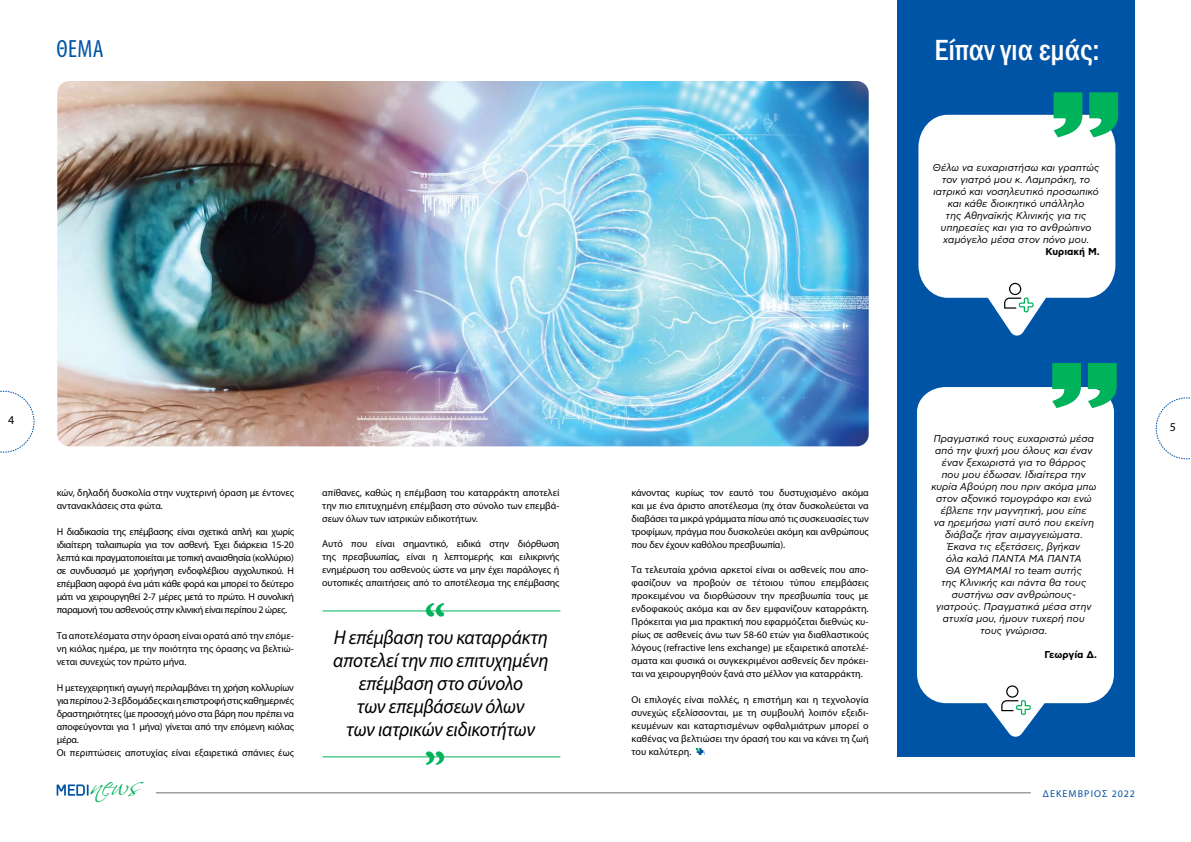
<style>
.page{position:relative;width:1191px;height:842px;background:#fff}
.page>*{position:absolute;margin:0;border:0;box-sizing:border-box;transform-origin:0 0}
.t1{font:900 46px "Minion OS Greek";color:#00b259}
.t2{font:31.8px "Scriptina Pro";color:#00b259}
.t3{font:500 condensed 30px "Franklin Gothic";color:#fff}
.t4{font:condensed 25px "Myriad Pro";color:#0054a6}
.t5{font:italic 20px/23px "Myriad Pro";letter-spacing:-.01em;color:#000;text-align:center;scale:.95 1}
.t6{font:12px "Myriad Pro";color:#000}
.t7{font:10px/13px "Myriad Pro";letter-spacing:-.01em;color:#000;text-align:justify}
.t8{font:italic 10px/12px "CF Asty Pro";color:#000;text-align:center}
.t9{font:700 10px "CF Asty Pro";color:#000}
.t10{font:10px "Myriad Pro";letter-spacing:.11em;color:#0054a6}
</style>
<div class="page">
<svg style="left:57px;top:784px;width:32px;height:12px"></svg>
<hr style="left:156px;top:792px;width:874px;height:1px;background:#6d6e71">
<svg style="left:0;top:391px;width:35px;height:62px"></svg>
<svg style="left:1155px;top:397px;width:35px;height:62px"></svg>
<div style="left:897px;top:0;width:237px;height:757px;background:#0054a6"></div>
<svg style="left:918px;top:115px;width:197px;height:221px;fill:#fff"></svg>
<svg style="left:1053px;top:92px;width:65px;height:45px;background:#33b981"></svg>
<svg style="left:1004px;top:283px;width:29px;height:29px"></svg>
<svg style="left:917px;top:363px;width:199px;height:374px;background:#d4e5ed"></svg>
<hr style="left:323px;top:610px;width:237px;height:1px;background:#00b259">
<hr style="left:323px;top:756px;width:237px;height:1px;background:#00b259">
<img style="left:57px;top:81px;width:811px;height:365px">
<svg style="left:696px;top:748px;width:7px;height:7px"></svg>
<h3 class="t4" style="left:56px;top:34px;width:49px">ΘΕΜΑ</h3>
<h3 class="t3" style="left:934px;top:30px;width:166px">Είπαν για εμάς:</h3>
<p class="t8" style="left:933px;top:162px;width:168px">Θέλω να ευχαριστήσω και γραπτώς τον γιατρό μου κ. Λαμπράκη, το ιατρικό και νοσηλευτικό προσωπικό και κάθε διοικητικό υπάλληλο<br>της Αθηναϊκής Κλινικής για τις υπηρεσίες και για το ανθρώπινο χαμόγελο μέσα στον πόνο μου.</p>
<p class="t9" style="left:1045px;top:246px;width:56px">Κυριακή Μ.</p>
<p class="t6" style="left:8px;top:413px;width:8px">4</p>
<p class="t7" style="left:57px;top:486px;width:239px">κών, δηλαδή δυσκολία στην νυχτερινή όραση με έντονες αντανακλάσεις στα φώτα.</p>
<p class="t7" style="left:57px;top:525px;width:239px">Η διαδικασία της επέμβασης είναι σχετικά απλή και χωρίς ιδιαίτερη ταλαιπωρία για τον ασθενή. Έχει διάρκεια 15-20 λεπτά και πραγματοποιείται με τοπική αναισθησία (κολλύριο) σε συνδυασμό με χορήγηση ενδοφλέβιου αγχολυτικού. Η επέμβαση αφορά ένα μάτι κάθε φορά και μπορεί το δεύτερο μάτι να χειρουργηθεί 2-7 μέρες μετά το πρώτο. Η συνολική παραμονή του ασθενούς στην κλινική είναι περίπου 2 ώρες.</p>
<p class="t7" style="left:57px;top:629px;width:239px">Τα αποτελέσματα στην όραση είναι ορατά από την επόμε&shy;νη κιόλας ημέρα, με την ποιότητα της όρασης να βελτιώ&shy;νεται συνεχώς τον πρώτο μήνα.</p>
<p class="t7" style="left:57px;top:681px;width:239px;text-align:left">Η μετεγχειρητική αγωγή περιλαμβάνει τη χρήση κολλυρίων για περίπου 2-3 εβδομάδες και η επιστροφή στις καθημερινές δραστηριότητες (με προσοχή μόνο στα βάρη που πρέπει να αποφεύγονται για 1 μήνα) γίνεται από την επόμενη κιόλας μέρα.<br>Οι περιπτώσεις αποτυχίας είναι εξαιρετικά σπάνιες έως</p>
<p class="t7" style="left:322px;top:486px;width:239px">απίθανες, καθώς η επέμβαση του καταρράκτη αποτελεί την πιο επιτυχημένη επέμβαση στο σύνολο των επεμβά&shy;σεων όλων των ιατρικών ειδικοτήτων.</p>
<p class="t7" style="left:322px;top:537px;width:239px">Αυτό που είναι σημαντικό, ειδικά στην διόρθωση της πρεσβυωπίας, είναι η λεπτομερής και ειλικρινής ενημέρωση του ασθενούς ώστε να μην έχει παράλογες ή ουτοπικές απαιτήσεις από το αποτέλεσμα της επέμβασης</p>
<h1 class="t1" style="left:424px;top:598px;width:23px">“</h1>
<h3 class="t5" style="left:333px;top:625px;width:228px">H επέμβαση του καταρράκτη αποτελεί την πιο επιτυχημένη επέμβαση στο σύνολο<br>των επεμβάσεων όλων<br>των ιατρικών ειδικοτήτων</h3>
<h1 class="t1" style="left:446px;top:771px;width:23px;rotate:-180deg">“</h1>
<p class="t7" style="left:631px;top:486px;width:239px">κάνοντας κυρίως τον εαυτό του δυστυχισμένο ακόμα και με ένα άριστο αποτέλεσμα (πχ όταν δυσκολεύεται να διαβάσει τα μικρά γράμματα πίσω από τις συσκευασίες των τροφίμων, πράγμα που δυσκολεύει ακόμη και ανθρώπους που δεν έχουν καθόλου πρεσβυωπία).</p>
<p class="t7" style="left:631px;top:563px;width:239px">Τα τελευταία χρόνια αρκετοί είναι οι ασθενείς που απο&shy;φασίζουν να προβούν σε τέτοιου τύπου επεμβάσεις προκειμένου να διορθώσουν την πρεσβυωπία τους με ενδοφακούς ακόμα και αν δεν εμφανίζουν καταρράκτη.<br>Πρόκειται για μια πρακτική που εφαρμόζεται διεθνώς κυ&shy;ρίως σε ασθενείς άνω των 58-60 ετών για διαθλαστικούς λόγους (refractive lens exchange) με εξαιρετικά αποτελέ&shy;σματα και φυσικά οι συγκεκριμένοι ασθενείς δεν πρόκει&shy;ται να χειρουργηθούν ξανά στο μέλλον για καταρράκτη.</p>
<p class="t7" style="left:631px;top:693px;width:239px">Οι επιλογές είναι πολλές, η επιστήμη και η τεχνολογία συνεχώς εξελίσσονται, με τη συμβουλή λοιπόν εξειδι&shy;κευμένων και καταρτισμένων οφθαλμιάτρων μπορεί ο καθένας να βελτιώσει την όρασή του και να κάνει τη ζωή του καλύτερη.</p>
<p class="t8" style="left:931px;top:432px;width:167px">Πραγματικά τους ευχαριστώ μέσα από την ψυχή μου όλους και έναν έναν ξεχωριστά για το θάρρος<br>που μου έδωσαν. Ιδιαίτερα την κυρία Αβούρη που πριν ακόμα μπω στον αξονικό τομογράφο και ενώ έβλεπε την μαγνητική, μου είπε<br>να ηρεμήσω γιατί αυτό που εκείνη διάβαζε ήταν αιμαγγειώματα.<br>Έκανα τις εξετάσεις, βγήκαν<br>όλα καλά ΠΑΝΤΑ ΜΑ ΠΑΝΤΑ<br>ΘΑ ΘΥΜΑΜΑΙ το team αυτής<br>της Κλινικής και πάντα θα τους συστήνω σαν ανθρώπους&shy;γιατρούς. Πραγματικά μέσα στην ατυχία μου, ήμουν τυχερή που τους γνώρισα.</p>
<p class="t9" style="left:1044px;top:648px;width:54px">Γεωργία Δ.</p>
<h2 class="t2" style="left:90px;top:766px;width:50px">news</h2>
<p class="t10" style="left:1042px;top:787px;width:94px">ΔΕΚΈΜΒΡΙΟΣ 2022</p>
<p class="t6" style="left:1170px;top:419px;width:8px">5</p>
</div>
